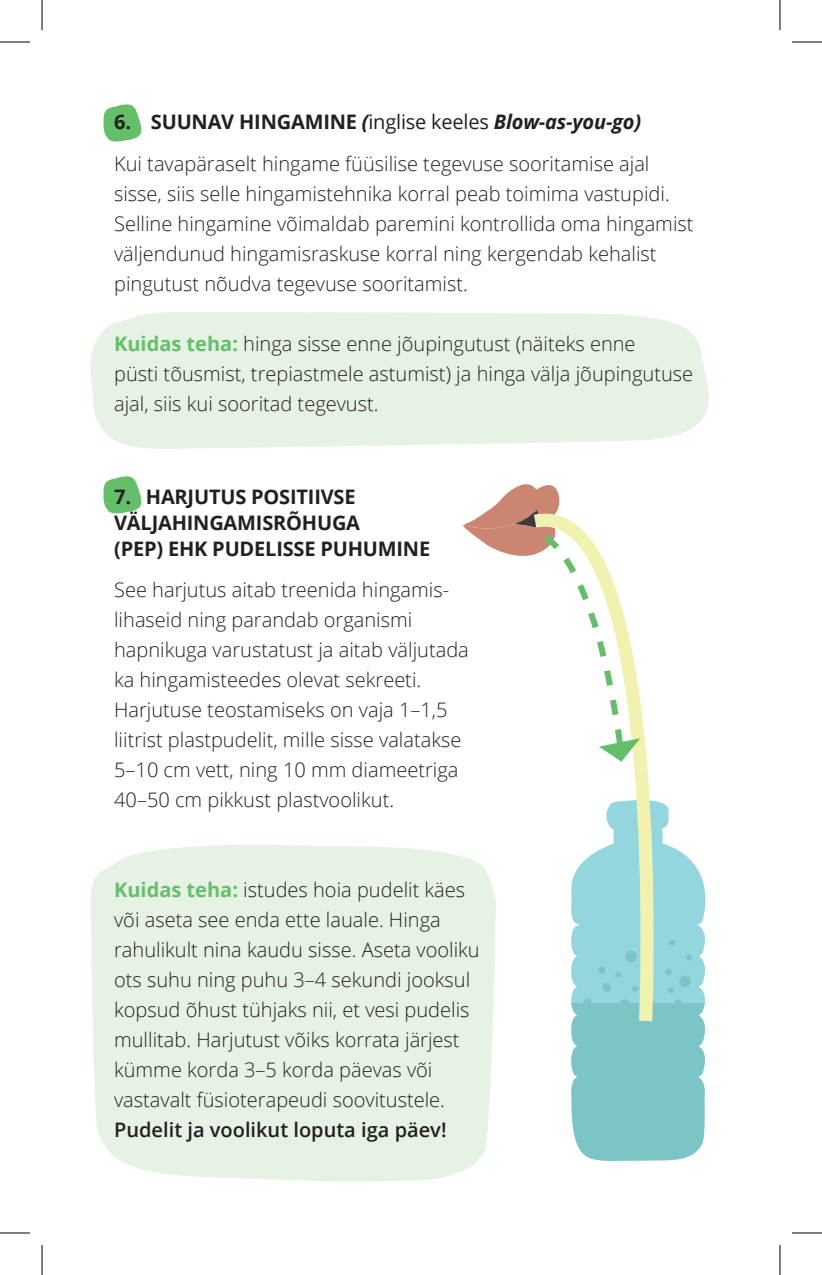
<style>
.page{position:relative;width:822px;height:1275px;background:#fff}
.page>*{position:absolute;margin:0;border:0;box-sizing:border-box;transform-origin:0 0}
.t1{font:300 20px/30px "Open Sans";color:#231f20}
.t2{font:700 20px/26px "Open Sans";letter-spacing:-.01em;color:#231f20}
.t3{font:600 20px "Open Sans";color:#231f20}
.s1{font-weight:700}
.s2{font-weight:700;font-style:italic}
.s3{font-weight:400}
.s4{font-weight:700;color:#65be6a}
</style>
<div class="page">
<svg style="left:90px;top:312px;width:619px;height:137px;background:#e7f2e5"></svg>
<div style="left:91px;top:845px;width:405px;height:337px;background:#e6f2e4"></div>
<svg style="left:103px;top:104px;width:38px;height:37px"></svg>
<svg style="left:103px;top:476px;width:38px;height:37px"></svg>
<svg style="left:571px;top:806px;width:135px;height:355px;background:#8fcfd2"></svg>
<svg style="left:571px;top:693px;width:96px;height:341px"></svg>
<svg style="left:462px;top:484px;width:177px;height:277px"></svg>
<hr style="left:0;top:42px;width:30px;height:1px;background:#000">
<hr style="left:791px;top:42px;width:30px;height:1px;background:#000">
<hr style="left:0;top:1232px;width:30px;height:1px;background:#000">
<hr style="left:791px;top:1232px;width:30px;height:1px;background:#000">
<hr style="left:42px;top:0;width:1px;height:30px;background:#000">
<hr style="left:42px;top:1245px;width:1px;height:30px;background:#000">
<hr style="left:779px;top:0;width:1px;height:30px;background:#000">
<hr style="left:779px;top:1245px;width:1px;height:30px;background:#000">
<p class="t1" style="left:114px;top:101px;width:536px;line-height:41.4px"><span class="s1">6. SUUNAV H INGAM INE</span> <span class="s2">(</span><span class="s3">inglise keeles</span> <span class="s2">Blow-as-you-go)<br></span>Kui tavapäraselt hingame füüsilise tegevuse sooritamise ajal</p>
<p class="t1" style="left:114px;top:178px;width:580px">sisse, siis selle hingamistehnika korral peab toimima vastupidi.<br>Selline hingamine võimaldab paremini kontrollida oma hingamist väljendunud hingamisraskuse korral ning kergendab kehalist pingutust nõudva tegevuse sooritamist.</p>
<p class="t1" style="left:114px;top:328px;width:580px"><span class="s4">KUIDAS TEHA:</span> hinga sisse enne jõupingutust (näiteks enne<br>püsti tõusmist, trepiastmele astumist) ja hinga välja jõupingutuse ajal, siis kui sooritad tegevust.</p>
<p class="t2" style="left:114px;top:483px;width:317px">7. HARJUTUS POSITIIVSE<br>VÄLJAH INGAM ISRÕH UGA<br>(PEP) EHK PUDELISSE PUHUM INE</p>
<p class="t1" style="left:114px;top:574px;width:356px">See harjutus aitab treenida hingamis&shy;lihaseid ning parandab organismi hapnikuga varustatust ja aitab väljutada ka hingamisteedes olevat sekreeti.<br>Harjutuse teostamiseks on vaja 1–1,5 liitrist plastpudelit, mille sisse valatakse 5–10 cm vett, ning 10 mm diameetriga 40–50 cm pikkust plastvoolikut.</p>
<p class="t1" style="left:114px;top:874px;width:367px"><span class="s4">KUIDAS TEHA:</span> istudes hoia pudelit käes või aseta see enda ette lauale. Hinga rahulikult nina kaudu sisse. Aseta vooliku ots suhu ning puhu 3–4 sekundi jooksul kopsud õhust tühjaks nii, et vesi pudelis mullitab. Harjutust võiks korrata järjest kümme korda 3–5 korda päevas või vastavalt füsioterapeudi soovitustele.</p>
<p class="t3" style="left:114px;top:1116px;width:334px">Pudelit ja voolikut loputa iga päev!</p>
</div>
